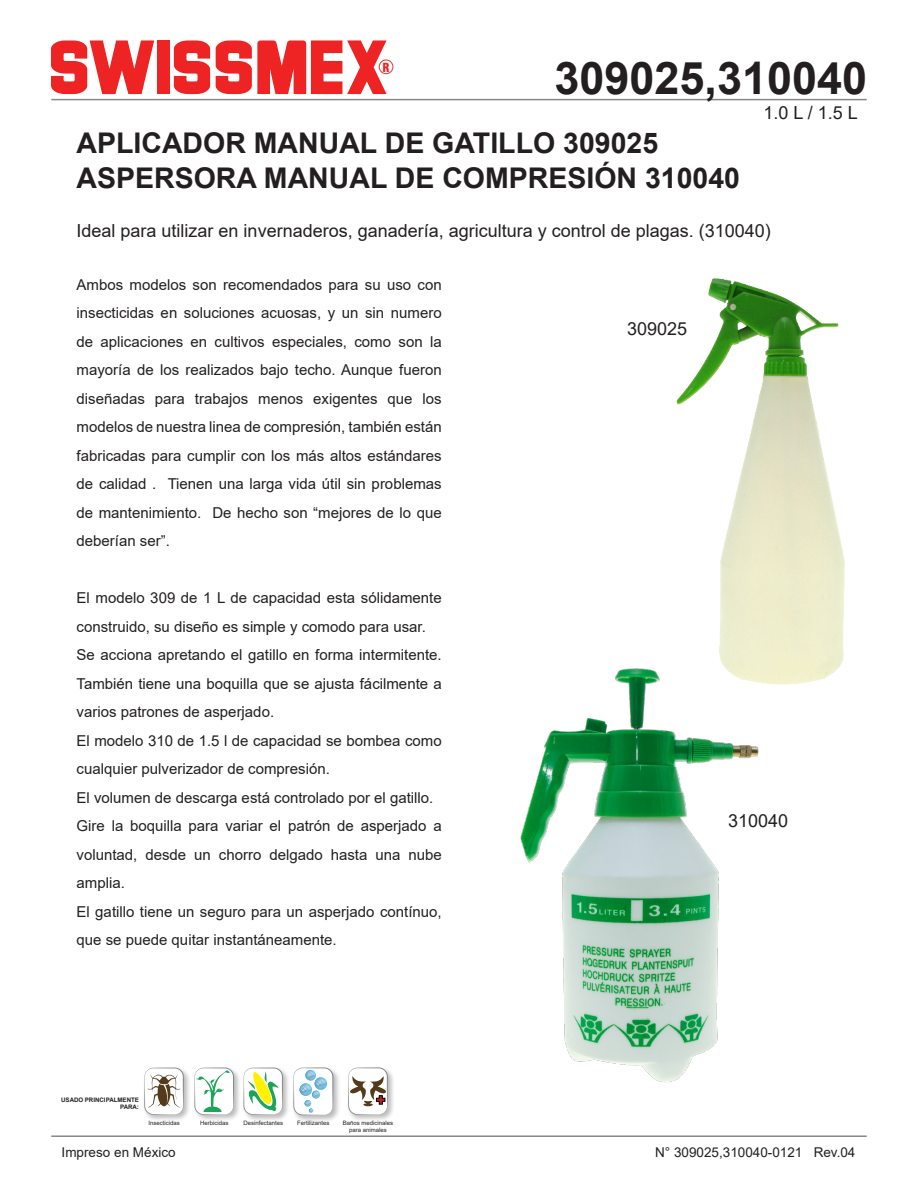
<style>
.page{position:relative;width:918px;height:1188px;background:#fff}
.page>*{position:absolute;margin:0;border:0;box-sizing:border-box;transform-origin:0 0}
.t1{font:700 45px "Arial";color:#231f20}
.t2{font:700 28.5px "Arial";color:#231f20}
.t3{font:18px "Arial";color:#231f20}
.t4{font:15px/28.5px "Arial";color:#231f20;text-align:justify}
.t5{font:13.5px "Arial";color:#231f20}
.t6{font:900 condensed 12.15px "Swiss 721 BT";color:#ee2323}
.t7{font:700 6.15px/7.4px "Arial";color:#231f20;text-align:right}
.t8{font:6px/7.2px "Arial";color:#231f20;text-align:center}
</style>
<div class="page">
<hr style="left:52px;top:99px;width:814px;height:1px;background:#85878c">
<hr style="left:52px;top:1135px;width:814px;height:2px;background:#85878c">
<svg style="left:216px;top:40px;width:171px;height:54px"></svg>
<svg style="left:174px;top:40px;width:36px;height:54px"></svg>
<div style="left:157px;top:40px;width:13px;height:54px;background:#ee2323"></div>
<svg style="left:51px;top:40px;width:103px;height:54px"></svg>
<div style="left:379px;top:60px;width:14px;height:14px;border:1px solid #ef3029;border-radius:50%"></div>
<div style="left:143px;top:1066px;width:48px;height:57px;background:#231f20;opacity:.3"></div>
<svg style="left:144px;top:1068px;width:40px;height:47px"></svg>
<div style="left:193px;top:1066px;width:48px;height:57px;background:#231f20;opacity:.3"></div>
<svg style="left:194px;top:1068px;width:40px;height:47px"></svg>
<div style="left:347px;top:1066px;width:48px;height:56px;background:#231f20;opacity:.3"></div>
<svg style="left:348px;top:1067px;width:40px;height:48px"></svg>
<div style="left:292px;top:1066px;width:49px;height:56px;background:#231f20;opacity:.3"></div>
<svg style="left:293px;top:1067px;width:40px;height:48px"></svg>
<div style="left:242px;top:1066px;width:48px;height:56px;background:#231f20;opacity:.3"></div>
<svg style="left:243px;top:1068px;width:40px;height:47px"></svg>
<img style="left:676px;top:278px;width:169px;height:407px">
<img style="left:520px;top:663px;width:244px;height:420px">
<p class="t1" style="left:554px;top:47px;width:314px">309025,310040</p>
<p class="t2" style="left:77px;top:123px;width:583px">APLICADOR MANUAL DE GATILLO 309025</p>
<p class="t2" style="left:77px;top:158px;width:665px">ASPERSORA MANUAL DE COMPRESIÓN 310040</p>
<p class="t6" style="left:383px;top:60px;width:9px">R</p>
<p class="t3" style="left:763px;top:100px;width:96px">1.0 L / 1.5 L</p>
<p class="t3" style="left:77px;top:218px;width:696px">Ideal para utilizar en invernaderos, ganadería, agricultura y control de plagas. (310040)</p>
<p class="t4" style="left:77px;top:270px;width:367px">Ambos modelos son recomendados para su uso con insecticidas en soluciones acuosas, y un sin numero de aplicaciones en cultivos especiales, como son la mayoría de los realizados bajo techo. Aunque fueron diseñadas para trabajos menos exigentes que los modelos de nuestra linea de compresión, también están fabricadas para cumplir con los más altos estándares de calidad . Tienen una larga vida útil sin problemas de mantenimiento. De hecho son “mejores de lo que deberían ser”.</p>
<p class="t4" style="left:77px;top:584px;width:367px">El modelo 309 de 1 L de capacidad esta sólidamente construido, su diseño es simple y comodo para usar.</p>
<p class="t4" style="left:77px;top:641px;width:367px">Se acciona apretando el gatillo en forma intermitente.<br>También tiene una boquilla que se ajusta fácilmente a varios patrones de asperjado.</p>
<p class="t4" style="left:77px;top:726px;width:367px">El modelo 310 de 1.5 l de capacidad se bombea como cualquier pulverizador de compresión.</p>
<p class="t4" style="left:77px;top:783px;width:358px">El volumen de descarga está controlado por el gatillo.</p>
<p class="t4" style="left:77px;top:812px;width:367px">Gire la boquilla para variar el patrón de asperjado a voluntad, desde un chorro delgado hasta una nube amplia.</p>
<p class="t4" style="left:77px;top:897px;width:367px">El gatillo tiene un seguro para un asperjado contínuo, que se puede quitar instantáneamente.</p>
<p class="t7" style="left:61px;top:1096px;width:79px">USADO PRINCIPALMENTE<br>PARA:</p>
<p class="t8" style="left:243px;top:1119px;width:41px">Desinfectantes</p>
<p class="t8" style="left:297px;top:1119px;width:34px">Fertilizantes</p>
<p class="t8" style="left:148px;top:1119px;width:33px">Insecticidas</p>
<p class="t8" style="left:200px;top:1119px;width:30px">Herbicidas</p>
<p class="t8" style="left:343px;top:1119px;width:52px">Baños medicinales para animales</p>
<p class="t5" style="left:62px;top:1143px;width:116px">Impreso en México</p>
<p class="t3" style="left:627px;top:316px;width:62px">309025</p>
<p class="t3" style="left:728px;top:808px;width:62px">310040</p>
<p class="t5" style="left:655px;top:1143px;width:202px">N° 309025,310040-0121 Rev.04</p>
</div>
